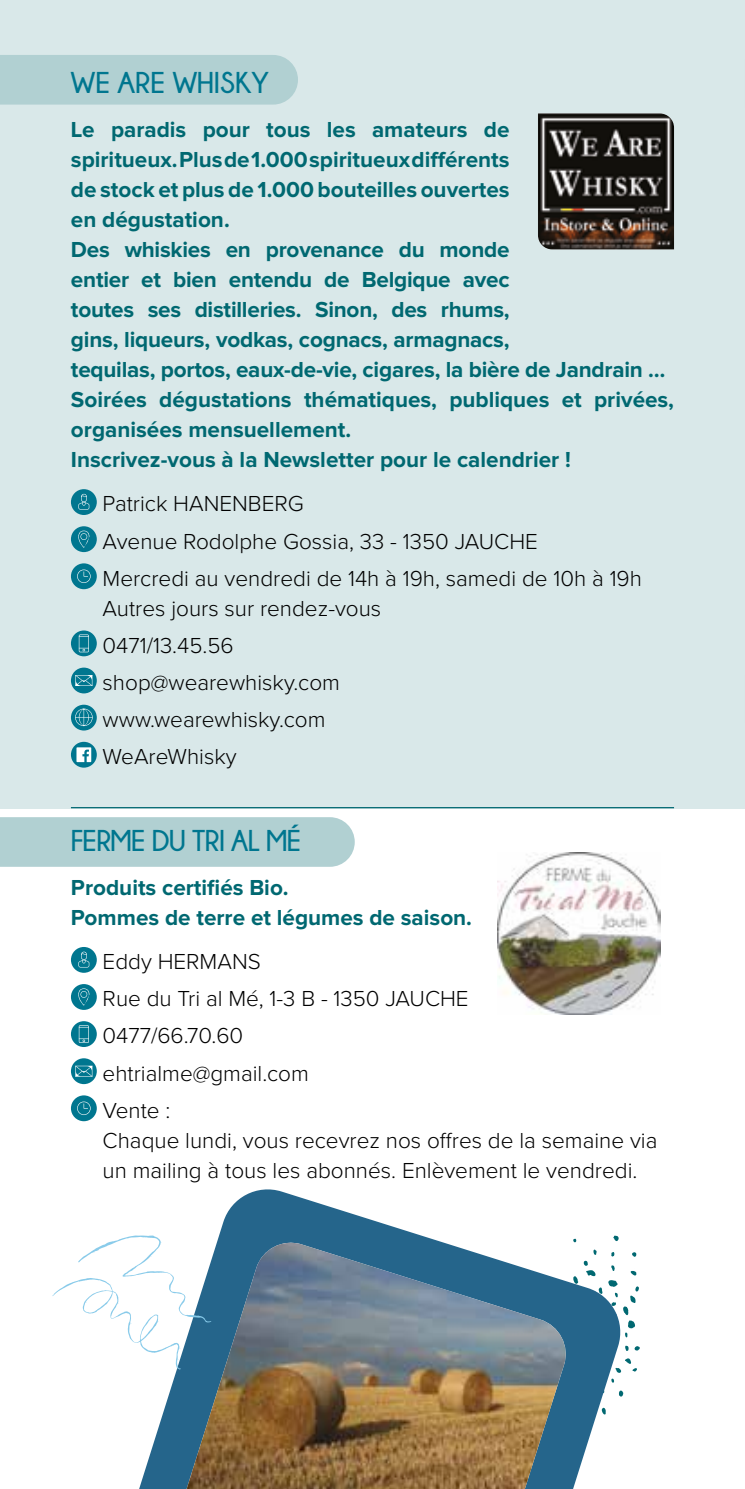
<style>
.page{position:relative;width:745px;height:1489px;background:#fff}
.page>*{position:absolute;margin:0;border:0;box-sizing:border-box;transform-origin:0 0}
.t1{font:700 30px "Champagne&Limousines";letter-spacing:-.02em;color:#00768f}
.t2{font:700 30px "Champagne&Limousines";color:#00768f}
.t3{font:700 22.5px/30px "Proxima Nova";color:#006871}
.t4{font:300 22.5px/37px "Proxima Nova";color:#000}
</style>
<div class="page">
<svg style="left:625px;top:1252px;width:14px;height:120px"></svg>
<div style="left:0;top:0;width:744px;height:808px;background:#d9e8e9"></div>
<hr style="left:744px;top:0;width:1px;height:666px;background:#006871">
<hr style="left:744px;top:1080px;width:1px;height:408px;background:#006871">
<div style="left:0;top:55px;width:298px;height:50px;background:#b1d0d2"></div>
<svg style="left:744px;top:58px;width:1px;height:50px"></svg>
<div style="left:0;top:817px;width:354px;height:49px;background:#b1d0d2"></div>
<svg style="left:744px;top:674px;width:1px;height:50px"></svg>
<img style="left:497px;top:852px;width:162px;height:162px">
<hr style="left:71px;top:807px;width:602px;height:1px;background:#006871">
<div style="left:71px;top:489px;width:26px;height:26px;background:#00768f;border-radius:50%"></div>
<svg style="left:78px;top:494px;width:11px;height:15px"></svg>
<div style="left:71px;top:526px;width:26px;height:26px;background:#00768f;border-radius:50%"></div>
<svg style="left:78px;top:530px;width:11px;height:17px"></svg>
<div style="left:71px;top:563px;width:26px;height:26px;background:#00768f;border-radius:50%"></div>
<svg style="left:77px;top:569px;width:14px;height:14px"></svg>
<svg style="left:71px;top:630px;width:26px;height:26px"></svg>
<svg style="left:79px;top:634px;width:10px;height:18px"></svg>
<div style="left:71px;top:667px;width:26px;height:26px;background:#00768f;border-radius:13px"></div>
<svg style="left:75px;top:675px;width:17px;height:11px"></svg>
<svg style="left:71px;top:704px;width:26px;height:26px"></svg>
<svg style="left:75px;top:708px;width:17px;height:18px"></svg>
<svg style="left:71px;top:741px;width:26px;height:26px"></svg>
<svg style="left:76px;top:747px;width:15px;height:15px"></svg>
<svg style="left:71px;top:946px;width:26px;height:26px"></svg>
<svg style="left:78px;top:952px;width:11px;height:15px"></svg>
<div style="left:71px;top:984px;width:26px;height:25px;background:#00768f;border-radius:50%"></div>
<svg style="left:78px;top:988px;width:11px;height:17px"></svg>
<div style="left:71px;top:1021px;width:26px;height:25px;background:#00768f;border-radius:13px"></div>
<svg style="left:79px;top:1025px;width:10px;height:17px"></svg>
<svg style="left:71px;top:1058px;width:26px;height:26px"></svg>
<svg style="left:75px;top:1065px;width:17px;height:11px"></svg>
<div style="left:71px;top:1095px;width:26px;height:26px;background:#00768f;border-radius:50%"></div>
<svg style="left:77px;top:1101px;width:14px;height:13px"></svg>
<img style="left:538px;top:113px;width:135px;height:136px">
<svg style="left:139px;top:1189px;width:486px;height:299px"></svg>
<svg style="left:175px;top:1238px;width:394px;height:250px;fill:#25658b"></svg>
<img style="left:186px;top:1242px;width:383px;height:246px">
<svg style="left:52px;top:1235px;width:159px;height:134px"></svg>
<h1 class="t2" style="left:71px;top:66px;width:200px">WE ARE WHISKY</h1>
<p class="t3" style="left:71px;top:115px;width:604px">Le paradis pour tous les amateurs de<br>spiritueux. Plus de 1.000 spiritueux différents<br>de stock et plus de 1.000 bouteilles ouvertes<br>en dégustation.<br>Des whiskies en provenance du monde<br>entier et bien entendu de Belgique avec<br>toutes ses distilleries. Sinon, des rhums,<br>gins, liqueurs, vodkas, cognacs, armagnacs,<br>tequilas, portos, eaux-de-vie, cigares, la bière de Jandrain … Soirées dégustations thématiques, publiques et privées, organisées mensuellement.<br>Inscrivez-vous à la Newsletter pour le calendrier !</p>
<p class="t4" style="left:103px;top:484px;width:540px">Patrick HANENBERG<br>Avenue Rodolphe Gossia, 33 - 1350 JAUCHE<br>Mercredi au vendredi de 14h à 19h, samedi de 10h à 19h</p>
<p class="t4" style="left:103px;top:588px;width:280px">Autres jours sur rendez-vous<br>0471/13.45.56 shop@wearewhisky.com www.wearewhisky.com<br>WeAreWhisky</p>
<h1 class="t1" style="left:71px;top:823px;width:231px">FERME DU TRI AL MÉ</h1>
<p class="t3" style="left:71px;top:873px;width:402px">Produits certifiés Bio.<br>Pommes de terre et légumes de saison.</p>
<p class="t4" style="left:103px;top:942px;width:367px">Eddy HERMANS<br>Rue du Tri al Mé, 1-3 B - 1350 JAUCHE<br>0477/66.70.60<br>ehtrialme@gmail.com<br>Vente :</p>
<p class="t4" style="left:103px;top:1123px;width:556px;line-height:30px">Chaque lundi, vous recevrez nos offres de la semaine via un mailing à tous les abonnés. Enlèvement le vendredi.</p>
</div>
